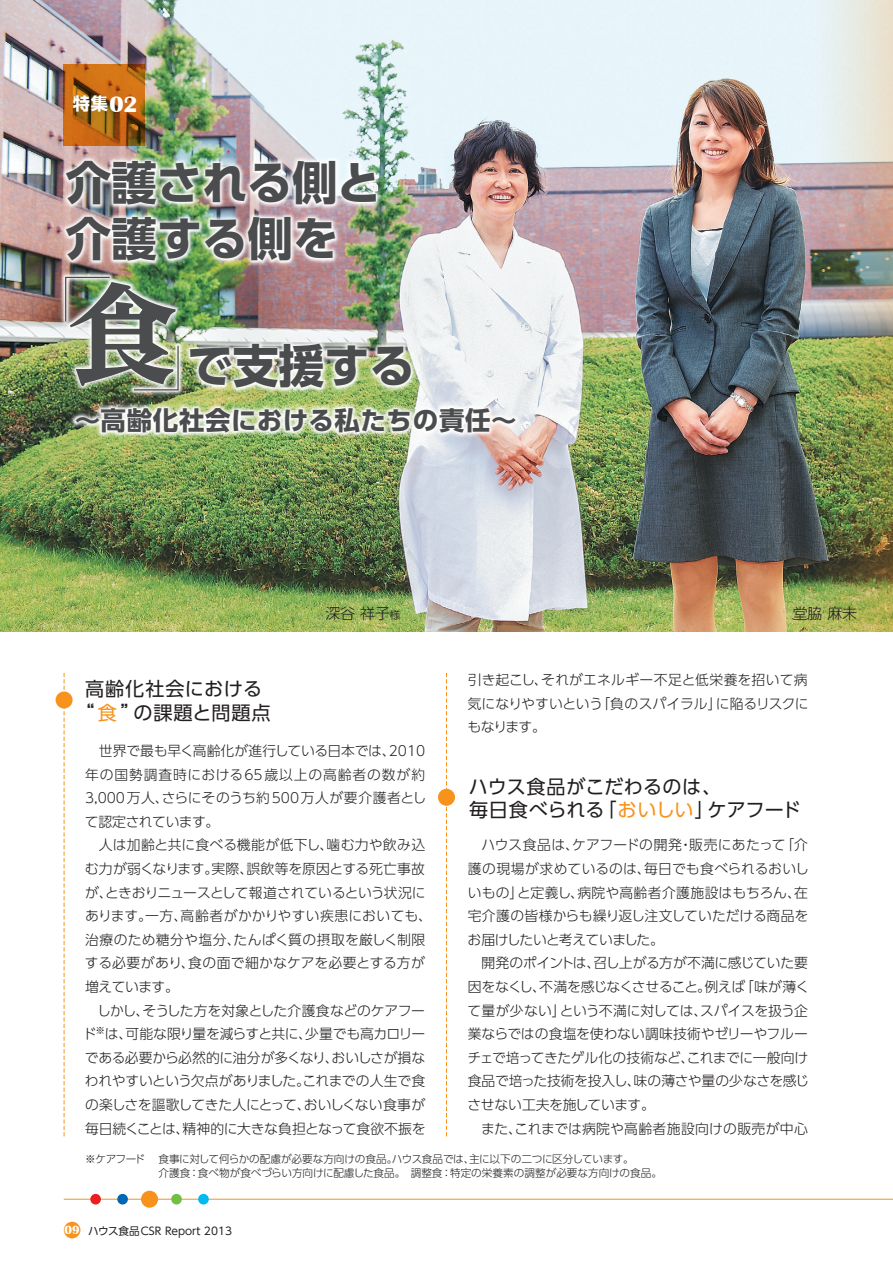
<style>
.page{position:relative;width:893px;height:1263px;background:#fff}
.page>*{position:absolute;margin:0;border:0;box-sizing:border-box;transform-origin:0 0}
.t1{font:700 expanded 108.75px "UD Reimin Pro";color:#4b4c4d}
.t2{font:700 45.75px/55.9px "UD Shin Go Pro";letter-spacing:-.01em;color:#4b4c4d}
.t3{font:700 25.5px "UD Shin Go Pro";letter-spacing:.025em;color:#4b4c4d}
.t4{font:700 23.1px "Britannic";color:#fff}
.t5{font:19.2px/23.5px "UD Shin Go Pro";letter-spacing:.02em;color:#231f20}
.t6{font:19.2px/23.5px "UD Shin Go Pro";letter-spacing:.05em;color:#231f20}
.t7{font:19.2px "UD Shin Go Pro";color:#f7931d}
.t8{font:700 17.1px "UD Shin Go Pro";color:#fff}
.t9{font:300 14.85px "UD Shin Go Pro";color:#231f20}
.t10{font:300 13.8px/23.5px "UD Shin Go Pro";letter-spacing:-.005em;color:#231f20}
.t11{font:300 13.8px/23.5px "UD Shin Go Pro";letter-spacing:.02em;color:#231f20}
.t12{font:300 13.8px/23.5px "UD Shin Go Pro";letter-spacing:-.03em;color:#231f20}
.t13{font:300 13.8px/23.5px "UD Shin Go Pro";letter-spacing:-.04em;color:#231f20}
.t14{font:300 13.8px/23.5px "UD Shin Go Pro";letter-spacing:.015em;color:#231f20}
.t15{font:300 13.8px/23.5px "UD Shin Go Pro";letter-spacing:.025em;color:#231f20}
.t16{font:300 13.8px/23.5px "UD Shin Go Pro";letter-spacing:-.025em;color:#231f20}
.t17{font:300 13.8px "UD Shin Go Pro";letter-spacing:.065em;color:#231f20}
.t18{font:300 13.8px "UD Shin Go Pro";letter-spacing:.03em;color:#231f20}
.t19{font:300 13.8px "UD Shin Go Pro";letter-spacing:-.055em;color:#231f20}
.t20{font:300 13.8px "UD Shin Go Pro";letter-spacing:-.035em;color:#231f20}
.t21{font:300 13.8px "UD Shin Go Pro";letter-spacing:-.075em;color:#231f20}
.t22{font:300 13.8px "UD Shin Go Pro";letter-spacing:-.06em;color:#231f20}
.t23{font:700 12.45px "Britannic";color:#fff}
.t24{font:300 10.65px "UD Shin Go Pro";letter-spacing:-.01em;color:#231f20}
.t25{font:300 10.65px "UD Shin Go Pro";letter-spacing:-.035em;color:#231f20}
.t26{font:10.65px "UD Shin Go Pro";color:#231f20}
.t27{font:300 9.6px "UD Shin Go Pro";color:#231f20}
.s1{font-size:10.65px}
.s2{color:#f7931d}
.s3{color:#231f20}
</style>
<div class="page">
<img style="left:0;top:0;width:893px;height:631px">
<svg style="left:446px;top:673px;width:1px;height:463px"></svg>
<svg style="left:64px;top:673px;width:1px;height:463px"></svg>
<hr style="left:64px;top:1199px;width:829px;height:1px;background:#f7931d">
<div style="left:141px;top:1191px;width:17px;height:17px;background:#f7931d;border-radius:50%"></div>
<div style="left:117px;top:1194px;width:11px;height:10px;background:#0166b3;border-radius:50%"></div>
<div style="left:90px;top:1194px;width:11px;height:10px;background:#ee1d23;border-radius:50%"></div>
<div style="left:171px;top:1194px;width:11px;height:10px;background:#71bf44;border-radius:50%"></div>
<div style="left:198px;top:1194px;width:11px;height:10px;background:#00baf1;border-radius:50%"></div>
<div style="left:56px;top:691px;width:17px;height:17px;background:#f7931d;border-radius:50%"></div>
<div style="left:438px;top:789px;width:17px;height:17px;background:#f7931d;border-radius:50%"></div>
<img style="left:2px;top:97px;width:438px;height:238px">
<img style="left:241px;top:280px;width:235px;height:64px">
<img style="left:3px;top:215px;width:238px;height:266px">
<img style="left:64px;top:276px;width:47px;height:47px">
<svg style="left:63px;top:64px;width:82px;height:82px;background:#af6213"></svg>
<div style="left:64px;top:1222px;width:16px;height:16px;background:#f7931d;border-radius:50%"></div>
<img style="left:12px;top:344px;width:568px;height:156px">
<p class="t8" style="left:73px;top:90px;width:37px">特集</p>
<h3 class="t4" style="left:109px;top:91px;width:30px">02</h3>
<h2 class="t2" style="left:65px;top:154px;width:318px">介護される側と介護する側を</h2>
<h1 class="t1" style="left:68px;top:245px;width:110px">食</h1>
<h2 class="t2" style="left:187px;top:337px;width:230px">で支援する</h2>
<h3 class="t3" style="left:75px;top:400px;width:443px">～高齢化社会における私たちの責任～</h3>
<p class="t9" style="left:325px;top:602px;width:77px">深谷祥子<span class="s1">様</span></p>
<p class="t9" style="left:793px;top:602px;width:66px">堂脇麻未</p>
<h3 class="t6" style="left:133px;top:676px;width:139px;text-indent:-48px">高齢化社会におけるの課題と問題点</h3>
<h3 class="t5" style="left:75px;top:700px;width:66px">“<span class="s2">食</span>”</h3>
<p class="t10" style="left:85px;top:738px;width:312px">　世界で最も早く高齢化が進行している日本では、</p>
<p class="t17" style="left:85px;top:763px;width:342px">年の国勢調査時における65歳以上の高齢者の数が約</p>
<p class="t18" style="left:162px;top:787px;width:266px">さらにそのうち約500万人が要介護者とし</p>
<p class="t10" style="left:389px;top:738px;width:38px">2010</p>
<p class="t10" style="left:85px;top:786px;width:342px">3,000万人、<br>て認定されています。<br>　人は加齢と共に食べる機能が低下し噛む力や飲み込</p>
<p class="t10" style="left:246px;top:833px;width:180px;text-indent:73px">、<br>誤飲等を原因とする死亡事故</p>
<p class="t13" style="left:105px;top:856px;width:322px;text-indent:-20px">む力が弱くなります。<br>ときおりニュースとして報道されているという状況に</p>
<p class="t10" style="left:212px;top:856px;width:43px">実際、</p>
<p class="t10" style="left:85px;top:880px;width:29px">が、</p>
<p class="t11" style="left:181px;top:904px;width:253px">高齢者がかかりやすい疾患においても、</p>
<p class="t10" style="left:145px;top:904px;width:44px">一方、</p>
<p class="t10" style="left:85px;top:904px;width:68px">あります。</p>
<p class="t10" style="left:234px;top:927px;width:193px">たんぱく質の摂取を厳しく制限</p>
<p class="t11" style="left:85px;top:927px;width:342px">治療のため糖分や塩分、<br>する必要があり食の面で細かなケアを必要とする方が</p>
<p class="t10" style="left:181px;top:951px;width:15px">、</p>
<p class="t10" style="left:85px;top:974px;width:342px">増えています。<br>　しかしそうした方を対象とした介護食などのケアフー</p>
<p class="t10" style="left:135px;top:998px;width:15px">、</p>
<p class="t12" style="left:305px;top:1021px;width:121px">少量でも高カロリー</p>
<p class="t27" style="left:95px;top:1022px;width:11px">※</p>
<p class="t20" style="left:125px;top:1023px;width:188px">可能な限り量を減らすと共に、</p>
<p class="t10" style="left:83px;top:1022px;width:344px">ド<br>である必要から必然的に油分が多くなりおいしさが損な</p>
<p class="t16" style="left:85px;top:1045px;width:342px;text-indent:240px">、<br>われやすいという欠点がありましたこれまでの人生で食</p>
<p class="t10" style="left:105px;top:1021px;width:29px">は、</p>
<p class="t14" style="left:304px;top:1069px;width:123px;text-indent:-7px">。<br>おいしくない食事が</p>
<p class="t10" style="left:183px;top:1092px;width:245px;text-indent:-98px">の楽しさを謳歌してきた人にとって、<br>精神的に大きな負担となって食欲不振を</p>
<p class="t21" style="left:85px;top:1117px;width:106px">毎日続くことは、</p>
<p class="t14" style="left:468px;top:668px;width:342px">引き起こしそれがエネルギー不足と低栄養を招いて病</p>
<p class="t10" style="left:534px;top:668px;width:15px">、</p>
<p class="t22" style="left:716px;top:692px;width:94px">に陥るリスクに</p>
<p class="t10" style="left:596px;top:691px;width:127px">「負のスパイラル」</p>
<p class="t12" style="left:467px;top:691px;width:137px">気になりやすいというもなります。</p>
<h3 class="t5" style="left:707px;top:774px;width:95px;text-indent:-239px">ハウス食品がこだわるのは、<br>ケアフード</h3>
<h3 class="t7" style="left:598px;top:794px;width:118px"><span class="s3">「</span>おいしい<span class="s3">」</span></h3>
<h3 class="t5" style="left:469px;top:798px;width:137px">毎日食べられる</h3>
<p class="t10" style="left:780px;top:833px;width:29px">「介</p>
<p class="t10" style="left:572px;top:833px;width:111px">ケアフードの開発</p>
<p class="t10" style="left:468px;top:833px;width:113px">　ハウス食品は、</p>
<p class="t14" style="left:689px;top:833px;width:98px">販売にあたって</p>
<p class="t10" style="left:679px;top:833px;width:15px">・</p>
<p class="t15" style="left:517px;top:856px;width:292px;text-indent:-50px">護の現場が求めているのは、<br>と定義し病院や高齢者介護施設はもちろん在、</p>
<p class="t10" style="left:570px;top:880px;width:15px">、</p>
<p class="t10" style="left:644px;top:856px;width:166px">毎日でも食べられるおいし</p>
<p class="t10" style="left:468px;top:880px;width:57px">いもの」</p>
<p class="t10" style="left:468px;top:904px;width:342px">宅介護の皆様からも繰り返し注文していただける商品を</p>
<p class="t19" style="left:468px;top:928px;width:198px">お届けしたいと考えていました。</p>
<p class="t12" style="left:593px;top:951px;width:216px">召し上がる方が不満に感じていた要</p>
<p class="t12" style="left:468px;top:951px;width:134px">　開発のポイントは、</p>
<p class="t10" style="left:468px;top:974px;width:279px">因をなくし不満を感じなくさせること例えば</p>
<p class="t10" style="left:740px;top:974px;width:70px">「味が薄く</p>
<p class="t10" style="left:697px;top:974px;width:15px">。</p>
<p class="t10" style="left:532px;top:974px;width:15px">、</p>
<p class="t10" style="left:700px;top:998px;width:109px">スパイスを扱う企</p>
<p class="t10" style="left:467px;top:998px;width:342px">て量が少ない」<br>業ならではの食塩を使わない調味技術やゼリーやフルーチェで培ってきたゲル化の技術などこれまでに一般向け</p>
<p class="t10" style="left:468px;top:1045px;width:343px;text-indent:213px">、<br>食品で培った技術を投入し味の薄さや量の少なさを感じ</p>
<p class="t10" style="left:467px;top:1069px;width:342px;text-indent:159px">、<br>させない工夫を施しています。<br>　またこれまでは病院や高齢者施設向けの販売が中心</p>
<p class="t10" style="left:508px;top:1116px;width:15px">、</p>
<p class="t13" style="left:560px;top:998px;width:149px">という不満に対しては、</p>
<p class="t24" style="left:85px;top:1150px;width:62px">※ケアフード</p>
<p class="t24" style="left:158px;top:1150px;width:240px">食事に対して何らかの配慮が必要な方向けの食品。</p>
<p class="t25" style="left:469px;top:1150px;width:166px">主に以下の二つに区分しています。</p>
<p class="t25" style="left:392px;top:1150px;width:84px">ハウス食品では、</p>
<p class="t24" style="left:158px;top:1164px;width:505px">介護食：食べ物が食べづらい方向けに配慮した食品。　調整食：特定の栄養素の調整が必要な方向けの食品。</p>
<p class="t23" style="left:64px;top:1223px;width:17px">09</p>
<p class="t26" style="left:88px;top:1222px;width:146px">ハウス食品CSR Report 2013</p>
</div>
